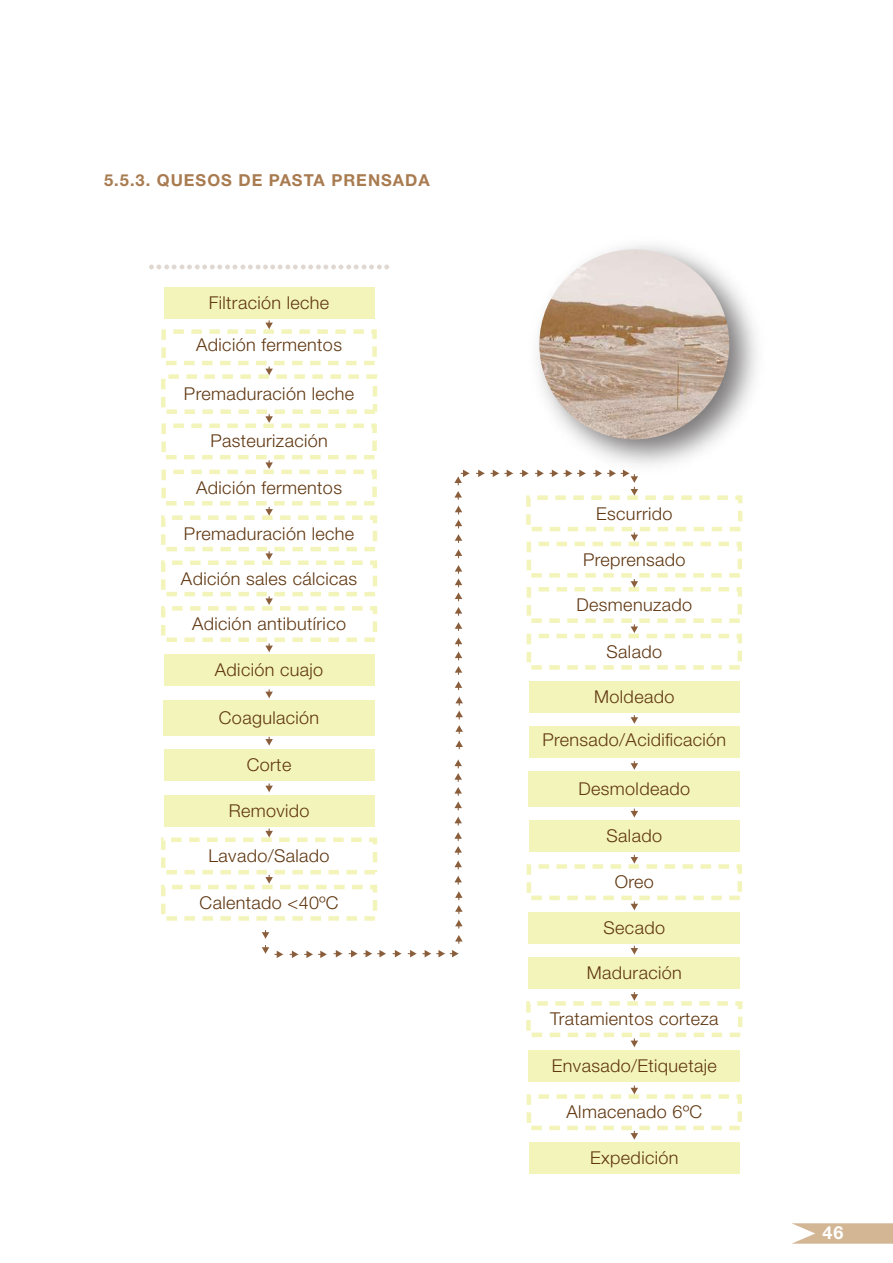
<style>
.page{position:relative;width:893px;height:1263px;background:#fff}
.page>*{position:absolute;margin:0;border:0;box-sizing:border-box;transform-origin:0 0}
.t1{font:700 18px "Helvetica Neue LT Std";color:#fff}
.t2{font:300 17.7px "Helvetica Neue LT Std";letter-spacing:.02em;color:#603711}
.t3{font:700 16.5px "Helvetica Neue LT Std";letter-spacing:.06em;color:#a97b50}
</style>
<div class="page">
<div style="left:164px;top:287px;width:211px;height:31px;background:#f3f4ba"></div>
<div style="left:161px;top:329px;width:216px;height:36px;border:4px dashed #f3f4ba"></div>
<div style="left:161px;top:374px;width:216px;height:40px;border:4px dashed #f3f4ba"></div>
<div style="left:161px;top:423px;width:216px;height:36px;border:4px dashed #f3f4ba"></div>
<div style="left:161px;top:470px;width:216px;height:35px;border:4px dashed #f3f4ba"></div>
<div style="left:161px;top:515px;width:216px;height:36px;border:4px dashed #f3f4ba"></div>
<div style="left:161px;top:560px;width:216px;height:36px;border:4px dashed #f3f4ba"></div>
<div style="left:161px;top:606px;width:216px;height:36px;border:4px dashed #f3f4ba"></div>
<div style="left:164px;top:654px;width:211px;height:32px;background:#f3f4ba"></div>
<div style="left:163px;top:700px;width:212px;height:35px;background:#f3f4ba"></div>
<div style="left:164px;top:749px;width:211px;height:32px;background:#f3f4ba"></div>
<div style="left:164px;top:795px;width:211px;height:31px;background:#f3f4ba"></div>
<div style="left:161px;top:837px;width:216px;height:37px;border:4px dashed #f3f4ba"></div>
<div style="left:161px;top:885px;width:216px;height:36px;border:4px dashed #f3f4ba"></div>
<div style="left:526px;top:495px;width:216px;height:36px;border:4px dashed #f3f4ba"></div>
<div style="left:527px;top:542px;width:215px;height:36px;border:4px dashed #f3f4ba"></div>
<div style="left:527px;top:587px;width:215px;height:36px;border:4px dashed #f3f4ba"></div>
<svg style="left:149px;top:265px;width:240px;height:4px"></svg>
<div style="left:527px;top:634px;width:215px;height:36px;border:4px dashed #f3f4ba"></div>
<svg style="left:265px;top:320px;width:8px;height:9px"></svg>
<svg style="left:265px;top:366px;width:8px;height:9px"></svg>
<svg style="left:265px;top:414px;width:8px;height:9px"></svg>
<svg style="left:265px;top:460px;width:8px;height:9px"></svg>
<svg style="left:265px;top:507px;width:8px;height:9px"></svg>
<svg style="left:265px;top:551px;width:8px;height:9px"></svg>
<svg style="left:265px;top:596px;width:8px;height:9px"></svg>
<svg style="left:265px;top:643px;width:8px;height:9px"></svg>
<svg style="left:265px;top:689px;width:8px;height:9px"></svg>
<svg style="left:265px;top:737px;width:8px;height:8px"></svg>
<svg style="left:265px;top:783px;width:8px;height:9px"></svg>
<svg style="left:265px;top:829px;width:8px;height:8px"></svg>
<svg style="left:265px;top:875px;width:8px;height:8px"></svg>
<svg style="left:631px;top:532px;width:7px;height:9px"></svg>
<svg style="left:631px;top:579px;width:7px;height:9px"></svg>
<svg style="left:631px;top:624px;width:7px;height:9px"></svg>
<div style="left:529px;top:681px;width:211px;height:32px;background:#f3f4ba"></div>
<div style="left:529px;top:726px;width:211px;height:32px;background:#f3f4ba"></div>
<div style="left:528px;top:771px;width:212px;height:35px;background:#f3f4ba"></div>
<div style="left:529px;top:820px;width:211px;height:32px;background:#f3f4ba"></div>
<div style="left:527px;top:864px;width:215px;height:36px;border:4px dashed #f3f4ba"></div>
<div style="left:528px;top:912px;width:212px;height:32px;background:#f3f4ba"></div>
<div style="left:528px;top:957px;width:212px;height:32px;background:#f3f4ba"></div>
<div style="left:528px;top:1050px;width:212px;height:32px;background:#f3f4ba"></div>
<div style="left:527px;top:1094px;width:215px;height:36px;border:4px dashed #f3f4ba"></div>
<svg style="left:631px;top:715px;width:7px;height:9px"></svg>
<svg style="left:631px;top:761px;width:7px;height:9px"></svg>
<svg style="left:631px;top:809px;width:7px;height:8px"></svg>
<svg style="left:631px;top:855px;width:7px;height:8px"></svg>
<svg style="left:631px;top:901px;width:7px;height:9px"></svg>
<svg style="left:631px;top:946px;width:7px;height:8px"></svg>
<svg style="left:631px;top:1038px;width:7px;height:9px"></svg>
<svg style="left:631px;top:1085px;width:7px;height:9px"></svg>
<div style="left:529px;top:1142px;width:211px;height:31px;background:#f3f4ba"></div>
<svg style="left:631px;top:1131px;width:7px;height:8px"></svg>
<svg style="left:262px;top:930px;width:7px;height:9px"></svg>
<svg style="left:262px;top:945px;width:7px;height:9px"></svg>
<svg style="left:275px;top:951px;width:8px;height:7px"></svg>
<svg style="left:290px;top:951px;width:8px;height:7px"></svg>
<svg style="left:304px;top:951px;width:23px;height:7px"></svg>
<svg style="left:334px;top:950px;width:8px;height:7px"></svg>
<svg style="left:349px;top:950px;width:8px;height:7px"></svg>
<svg style="left:363px;top:950px;width:23px;height:7px"></svg>
<svg style="left:393px;top:950px;width:8px;height:7px"></svg>
<svg style="left:408px;top:950px;width:51px;height:7px"></svg>
<svg style="left:455px;top:935px;width:8px;height:9px"></svg>
<svg style="left:455px;top:920px;width:8px;height:8px"></svg>
<svg style="left:455px;top:891px;width:8px;height:23px"></svg>
<svg style="left:454px;top:876px;width:8px;height:8px"></svg>
<svg style="left:454px;top:861px;width:8px;height:8px"></svg>
<svg style="left:454px;top:832px;width:8px;height:23px"></svg>
<svg style="left:454px;top:817px;width:8px;height:8px"></svg>
<svg style="left:454px;top:802px;width:8px;height:8px"></svg>
<svg style="left:454px;top:760px;width:8px;height:36px"></svg>
<svg style="left:455px;top:740px;width:8px;height:9px"></svg>
<svg style="left:455px;top:725px;width:8px;height:9px"></svg>
<svg style="left:455px;top:711px;width:8px;height:8px"></svg>
<svg style="left:455px;top:697px;width:8px;height:8px"></svg>
<svg style="left:455px;top:681px;width:7px;height:9px"></svg>
<svg style="left:455px;top:666px;width:7px;height:9px"></svg>
<svg style="left:455px;top:652px;width:7px;height:8px"></svg>
<svg style="left:455px;top:638px;width:7px;height:8px"></svg>
<svg style="left:455px;top:622px;width:7px;height:9px"></svg>
<svg style="left:455px;top:607px;width:7px;height:9px"></svg>
<svg style="left:455px;top:593px;width:7px;height:8px"></svg>
<svg style="left:455px;top:565px;width:7px;height:22px"></svg>
<svg style="left:455px;top:549px;width:7px;height:9px"></svg>
<svg style="left:455px;top:534px;width:7px;height:9px"></svg>
<svg style="left:455px;top:520px;width:7px;height:8px"></svg>
<svg style="left:455px;top:506px;width:7px;height:8px"></svg>
<svg style="left:630px;top:486px;width:8px;height:9px"></svg>
<img style="left:478px;top:245px;width:279px;height:238px">
<img style="left:539px;top:249px;width:190px;height:190px;border-radius:95px">
<svg style="left:792px;top:1223px;width:101px;height:21px;background:#d9c0a2"></svg>
<div style="left:526px;top:1001px;width:216px;height:36px;border:4px dashed #f3f4ba"></div>
<svg style="left:631px;top:992px;width:7px;height:9px"></svg>
<svg style="left:454px;top:491px;width:8px;height:9px"></svg>
<svg style="left:454px;top:470px;width:15px;height:15px"></svg>
<p class="t3" style="left:104px;top:170px;width:327px">5.5.3. QUESOS DE PASTA PRENSADA</p>
<p class="t2" style="left:209px;top:292px;width:122px">Filtración leche</p>
<p class="t2" style="left:196px;top:334px;width:147px">Adición fermentos</p>
<p class="t2" style="left:184px;top:383px;width:172px">Premaduración leche</p>
<p class="t2" style="left:210px;top:430px;width:119px">Pasteurización</p>
<p class="t2" style="left:196px;top:477px;width:147px">Adición fermentos</p>
<p class="t2" style="left:184px;top:522px;width:172px">Premaduración leche</p>
<p class="t2" style="left:181px;top:567px;width:178px">Adición sales cálcicas</p>
<p class="t2" style="left:192px;top:613px;width:155px">Adición antibutírico</p>
<p class="t2" style="left:215px;top:659px;width:110px">Adición cuajo</p>
<p class="t2" style="left:219px;top:707px;width:102px">Coagulación</p>
<p class="t2" style="left:247px;top:754px;width:46px">Corte</p>
<p class="t2" style="left:229px;top:800px;width:82px">Removido</p>
<p class="t2" style="left:209px;top:844px;width:123px">Lavado/Salado</p>
<p class="t2" style="left:200px;top:892px;width:140px">Calentado &lt;40ºC</p>
<p class="t2" style="left:596px;top:503px;width:78px">Escurrido</p>
<p class="t2" style="left:583px;top:549px;width:104px">Preprensado</p>
<p class="t2" style="left:576px;top:594px;width:117px">Desmenuzado</p>
<p class="t2" style="left:607px;top:641px;width:57px">Salado</p>
<p class="t2" style="left:594px;top:686px;width:82px">Moldeado</p>
<p class="t2" style="left:542px;top:729px;width:185px">Prensado/Acidificación</p>
<p class="t2" style="left:578px;top:777px;width:113px">Desmoldeado</p>
<p class="t2" style="left:607px;top:824px;width:57px">Salado</p>
<p class="t2" style="left:615px;top:871px;width:41px">Oreo</p>
<p class="t2" style="left:604px;top:917px;width:63px">Secado</p>
<p class="t2" style="left:587px;top:962px;width:96px">Maduración</p>
<p class="t2" style="left:550px;top:1008px;width:170px">Tratamientos corteza</p>
<p class="t2" style="left:552px;top:1055px;width:166px">Envasado/Etiquetaje</p>
<p class="t2" style="left:567px;top:1101px;width:137px">Almacenado 6ºC</p>
<p class="t2" style="left:590px;top:1147px;width:90px">Expedición</p>
<p class="t1" style="left:822px;top:1221px;width:23px">46</p>
</div>
